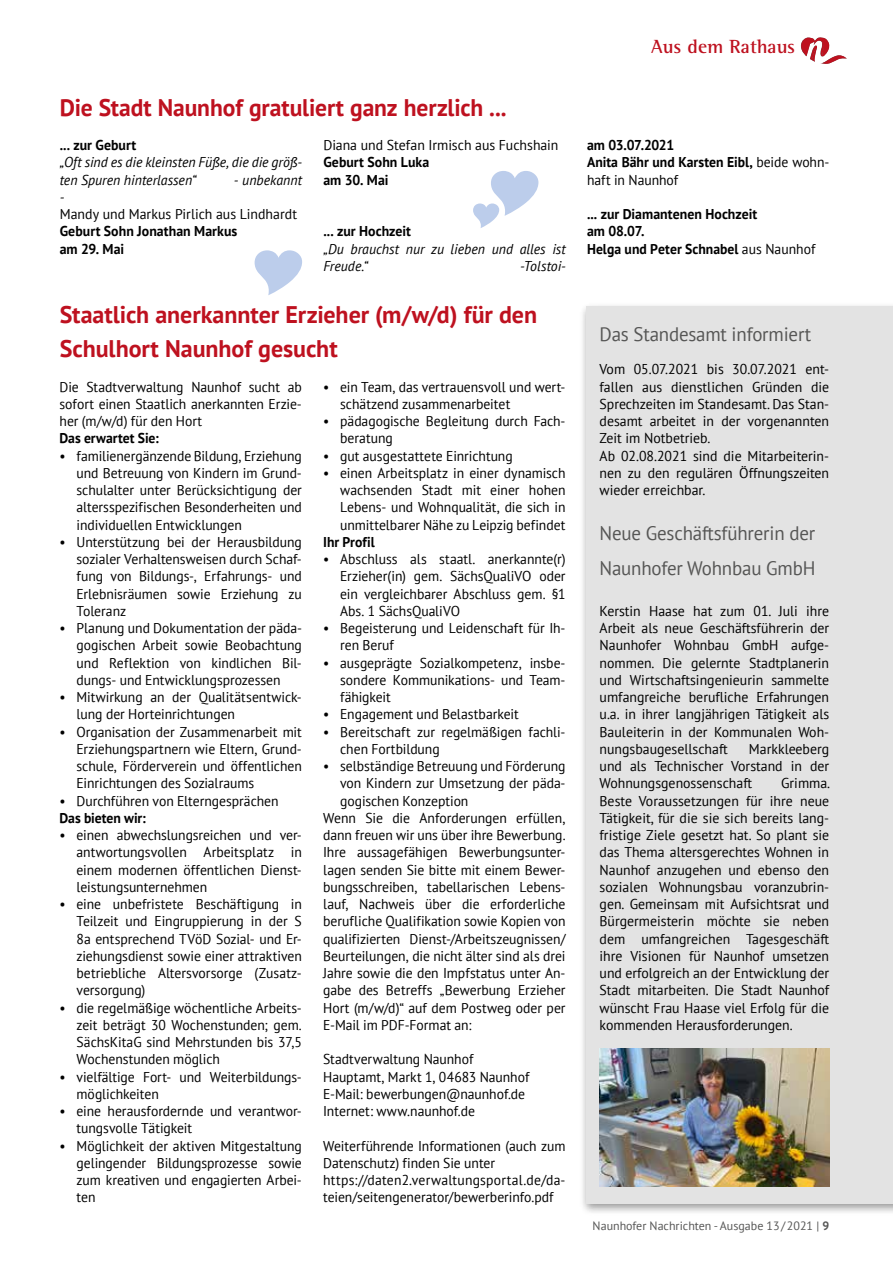
<style>
.page{position:relative;width:893px;height:1263px;background:#fff}
.page>*{position:absolute;margin:0;border:0;box-sizing:border-box;transform-origin:0 0}
.t1{font:700 24px/34.5px "PT Sans";letter-spacing:-.005em;color:#be111f}
.t2{font:19.5px/34.5px "PT Sans";letter-spacing:-.01em;color:#565655}
.t3{font:700 19.5px "Rotis Semi Serif";letter-spacing:.005em;color:#be111f}
.t4{font:14.25px/17.2px "PT Sans";color:#000;text-align:justify;scale:.96 1}
.t5{font:14.25px/17.2px "PT Sans";color:#000;text-align:justify}
.t6{font:700 14.25px/17.2px "PT Sans";color:#000}
.t7{font:italic 14.25px/17.2px "PT Sans";color:#000}
.t8{font:700 14.25px "PT Sans";color:#000;scale:.96 1}
.t9{font:12px "PT Sans";color:#565655}
.s1{font-weight:400}
.s2{font-weight:700}
</style>
<div class="page">
<svg style="left:801px;top:37px;width:46px;height:27px"></svg>
<div style="left:579px;top:302px;width:314px;height:914px;background:#000;opacity:.4"></div>
<div style="left:587px;top:306px;width:306px;height:897px;background:#e3e3e3"></div>
<svg style="left:255px;top:250px;width:47px;height:45px"></svg>
<svg style="left:473px;top:171px;width:65px;height:57px"></svg>
<img style="left:600px;top:1048px;width:229px;height:138px">
<h1 class="t1" style="left:60px;top:89px;width:448px">Die Stadt Naunhof gratuliert ganz herzlich ...</h1>
<p class="t6" style="left:60px;top:136px;width:78px">... zur Geburt</p>
<p class="t7" style="left:60px;top:153px;width:244px">„Oft sind es die kleinsten Füße, die die größ&shy;ten Spuren hinterlassen“</p>
<p class="t7" style="left:234px;top:171px;width:70px">- unbekannt</p>
<p class="t7" style="left:60px;top:188px;width:6px">-</p>
<p class="t5" style="left:60px;top:205px;width:239px">Mandy und Markus Pirlich aus Lindhardt</p>
<p class="t6" style="left:60px;top:222px;width:179px">Geburt Sohn Jonathan Markus am 29. Mai</p>
<p class="t5" style="left:323px;top:136px;width:237px">Diana und Stefan Irmisch aus Fuchshain</p>
<p class="t6" style="left:323px;top:153px;width:107px">Geburt Sohn Luka am 30. Mai</p>
<p class="t6" style="left:323px;top:222px;width:89px">... zur Hochzeit</p>
<p class="t7" style="left:323px;top:240px;width:244px">„Du brauchst nur zu lieben und alles ist<br>Freude.“</p>
<p class="t7" style="left:520px;top:257px;width:47px">-Tolstoi-</p>
<h1 class="t1" style="left:60px;top:296px;width:479px">Staatlich anerkannter Erzieher (m/w/d) für den<br>Schulhort Naunhof gesucht</h1>
<p class="t4" style="left:60px;top:378px;width:254px">Die Stadtverwaltung Naunhof sucht ab sofort einen Staatlich anerkannten Erzie&shy;her (m/w/d) für den Hort</p>
<p class="t8" style="left:60px;top:429px;width:105px">Das erwartet Sie:</p>
<p class="t4" style="left:77px;top:447px;width:236px;text-indent:-17px">• familienergänzende Bildung, Erziehung und Betreuung von Kindern im Grund&shy;schulalter unter Berücksichtigung der altersspezifischen Besonderheiten und individuellen Entwicklungen</p>
<p class="t4" style="left:77px;top:533px;width:236px;text-indent:-17px">• Unterstützung bei der Herausbildung sozialer Verhaltensweisen durch Schaf&shy;fung von Bildungs-, Erfahrungs- und Erlebnisräumen sowie Erziehung zu Toleranz</p>
<p class="t4" style="left:77px;top:619px;width:236px;text-indent:-17px">• Planung und Dokumentation der päda&shy;gogischen Arbeit sowie Beobachtung und Reflektion von kindlichen Bil&shy;dungs- und Entwicklungsprozessen</p>
<p class="t4" style="left:77px;top:688px;width:236px;text-indent:-17px">• Mitwirkung an der Qualitätsentwick&shy;lung der Horteinrichtungen</p>
<p class="t4" style="left:77px;top:723px;width:236px;text-indent:-17px">• Organisation der Zusammenarbeit mit Erziehungspartnern wie Eltern, Grund&shy;schule, Förderverein und öffentlichen Einrichtungen des Sozialraums</p>
<p class="t4" style="left:60px;top:792px;width:230px">• Durchführen von Elterngesprächen</p>
<p class="t8" style="left:60px;top:808px;width:91px">Das bieten wir:</p>
<p class="t4" style="left:77px;top:826px;width:236px;text-indent:-17px">• einen abwechslungsreichen und ver&shy;antwortungsvollen Arbeitsplatz in einem modernen öffentlichen Dienst&shy;leistungsunternehmen</p>
<p class="t4" style="left:77px;top:895px;width:236px;text-indent:-17px">• eine unbefristete Beschäftigung in Teilzeit und Eingruppierung in der S 8a entsprechend TVöD Sozial- und Er&shy;ziehungsdienst sowie einer attraktiven betriebliche Altersvorsorge (Zusatz&shy;versorgung)</p>
<p class="t4" style="left:77px;top:999px;width:236px;text-indent:-17px">• die regelmäßige wöchentliche Arbeits&shy;zeit beträgt 30 Wochenstunden; gem.<br>SächsKitaG sind Mehrstunden bis 37,5<br>Wochenstunden möglich</p>
<p class="t4" style="left:77px;top:1068px;width:236px;text-indent:-17px">• vielfältige Fort- und Weiterbildungs&shy;möglichkeiten</p>
<p class="t4" style="left:77px;top:1102px;width:236px;text-indent:-17px">• eine herausfordernde und verantwor&shy;tungsvolle Tätigkeit</p>
<p class="t4" style="left:77px;top:1137px;width:236px;text-indent:-17px">• Möglichkeit der aktiven Mitgestaltung gelingender Bildungsprozesse sowie zum kreativen und engagierten Arbei&shy;ten</p>
<p class="t4" style="left:340px;top:378px;width:236px;text-indent:-17px">• ein Team, das vertrauensvoll und wert&shy;schätzend zusammenarbeitet</p>
<p class="t4" style="left:340px;top:412px;width:236px;text-indent:-17px">• pädagogische Begleitung durch Fach&shy;beratung</p>
<p class="t4" style="left:323px;top:447px;width:199px">• gut ausgestattete Einrichtung</p>
<p class="t4" style="left:340px;top:464px;width:236px;text-indent:-17px">• einen Arbeitsplatz in einer dynamisch wachsenden Stadt mit einer hohen Lebens- und Wohnqualität, die sich in unmittelbarer Nähe zu Leipzig befindet</p>
<p class="t8" style="left:323px;top:532px;width:55px">Ihr Profil</p>
<p class="t4" style="left:340px;top:550px;width:236px;text-indent:-17px">• Abschluss als staatl. anerkannte(r)<br>Erzieher(in) gem. SächsQualiVO oder ein vergleichbarer Abschluss gem. §1<br>Abs. 1 SächsQualiVO</p>
<p class="t4" style="left:340px;top:619px;width:236px;text-indent:-17px">• Begeisterung und Leidenschaft für Ih&shy;ren Beruf</p>
<p class="t4" style="left:340px;top:654px;width:236px;text-indent:-17px">• ausgeprägte Sozialkompetenz, insbe&shy;sondere Kommunikations- und Team&shy;fähigkeit</p>
<p class="t4" style="left:323px;top:705px;width:205px">• Engagement und Belastbarkeit</p>
<p class="t4" style="left:340px;top:723px;width:236px;text-indent:-17px">• Bereitschaft zur regelmäßigen fachli&shy;chen Fortbildung</p>
<p class="t4" style="left:323px;top:757px;width:254px">• selbständige Betreuung und Förderung</p>
<p class="t4" style="left:340px;top:774px;width:236px">von Kindern zur Umsetzung der päda-</p>
<p class="t4" style="left:340px;top:792px;width:135px">gogischen Konzeption</p>
<p class="t4" style="left:323px;top:809px;width:254px">Wenn Sie die Anforderungen erfüllen,</p>
<p class="t4" style="left:323px;top:826px;width:254px">dann freuen wir uns über ihre Bewerbung.</p>
<p class="t4" style="left:323px;top:843px;width:254px">Ihre aussagefähigen Bewerbungsunter-</p>
<p class="t4" style="left:323px;top:861px;width:254px">lagen senden Sie bitte mit einem Bewer-</p>
<p class="t4" style="left:323px;top:878px;width:254px">bungsschreiben, tabellarischen Lebens-</p>
<p class="t4" style="left:323px;top:895px;width:254px">lauf, Nachweis über die erforderliche</p>
<p class="t4" style="left:323px;top:912px;width:254px">berufliche Qualifikation sowie Kopien von</p>
<p class="t4" style="left:323px;top:930px;width:254px">qualifizierten Dienst-/Arbeitszeugnissen/</p>
<p class="t4" style="left:323px;top:947px;width:254px">Beurteilungen, die nicht älter sind als drei</p>
<p class="t4" style="left:323px;top:964px;width:254px">Jahre sowie die den Impfstatus unter An-</p>
<p class="t4" style="left:323px;top:981px;width:254px">gabe des Betreffs „Bewerbung Erzieher</p>
<p class="t4" style="left:323px;top:999px;width:254px">Hort (m/w/d)“ auf dem Postweg oder per</p>
<p class="t4" style="left:323px;top:1016px;width:156px">E-Mail im PDF-Format an:</p>
<p class="t4" style="left:323px;top:1050px;width:216px;text-align:left">Stadtverwaltung Naunhof<br>Hauptamt, Markt 1, 04683 Naunhof<br>E-Mail: bewerbungen@naunhof.de<br>Internet: www.naunhof.de</p>
<p class="t4" style="left:323px;top:1137px;width:254px;text-align:left">Weiterführende Informationen (auch zum Datenschutz) finden Sie unter https://daten2.verwaltungsportal.de/da&shy;teien/seitengenerator/bewerberinfo.pdf</p>
<h2 class="t3" style="left:651px;top:35px;width:146px">Aus dem Rathaus</h2>
<p class="t6" style="left:587px;top:136px;width:244px">am 03.07.2021<br>Anita Bähr und Karsten Eibl, <span class="s1">beide wohn&shy;haft in Naunhof</span></p>
<p class="t6" style="left:587px;top:205px;width:230px">... zur Diamantenen Hochzeit<br>am 08.07.<br>Helga und Peter Schnabel <span class="s1">aus Naunhof</span></p>
<h2 class="t2" style="left:600px;top:316px;width:213px">Das Standesamt informiert</h2>
<p class="t5" style="left:600px;top:360px;width:231px;text-align:left">Vom 05.07.2021 bis 30.07.2021 ent&shy;fallen aus dienstlichen Gründen die<br>Sprechzeiten im Standesamt. Das Stan&shy;desamt arbeitet in der vorgenannten<br>Zeit im Notbetrieb.<br>Ab 02.08.2021 sind die Mitarbeiterin&shy;nen zu den regulären Öffnungszeiten wieder erreichbar.</p>
<h2 class="t2" style="left:600px;top:516px;width:217px">Neue Geschäftsführerin der<br>Naunhofer Wohnbau GmbH</h2>
<p class="t5" style="left:600px;top:602px;width:231px">Kerstin Haase hat zum 01. Juli ihre Arbeit als neue Geschäftsführerin der Naunhofer Wohnbau GmbH aufge&shy;nommen. Die gelernte Stadtplanerin und Wirtschaftsingenieurin sammelte umfangreiche berufliche Erfahrungen u.a. in ihrer langjährigen Tätigkeit als Bauleiterin in der Kommunalen Woh&shy;nungsbaugesellschaft</p>
<p class="t5" style="left:600px;top:740px;width:231px;text-indent:149px">Markkleeberg und als Technischer Vorstand in der Wohnungsgenossenschaft</p>
<p class="t5" style="left:600px;top:774px;width:232px;text-indent:182px">Grimma.<br>Beste Voraussetzungen für ihre neue Tätigkeit, für die sie sich bereits lang&shy;fristige Ziele gesetzt hat. So plant sie das Thema altersgerechtes Wohnen in Naunhof anzugehen und ebenso den sozialen Wohnungsbau voranzubrin&shy;gen. Gemeinsam mit Aufsichtsrat und Bürgermeisterin möchte sie neben dem umfangreichen Tagesgeschäft ihre Visionen für Naunhof umsetzen und erfolgreich an der Entwicklung der Stadt mitarbeiten. Die Stadt Naunhof wünscht Frau Haase viel Erfolg für die kommenden Herausforderungen.</p>
<p class="t9" style="left:593px;top:1218px;width:238px">Naunhofer Nachrichten - Ausgabe 13/2021 | <span class="s2">9</span></p>
</div>
